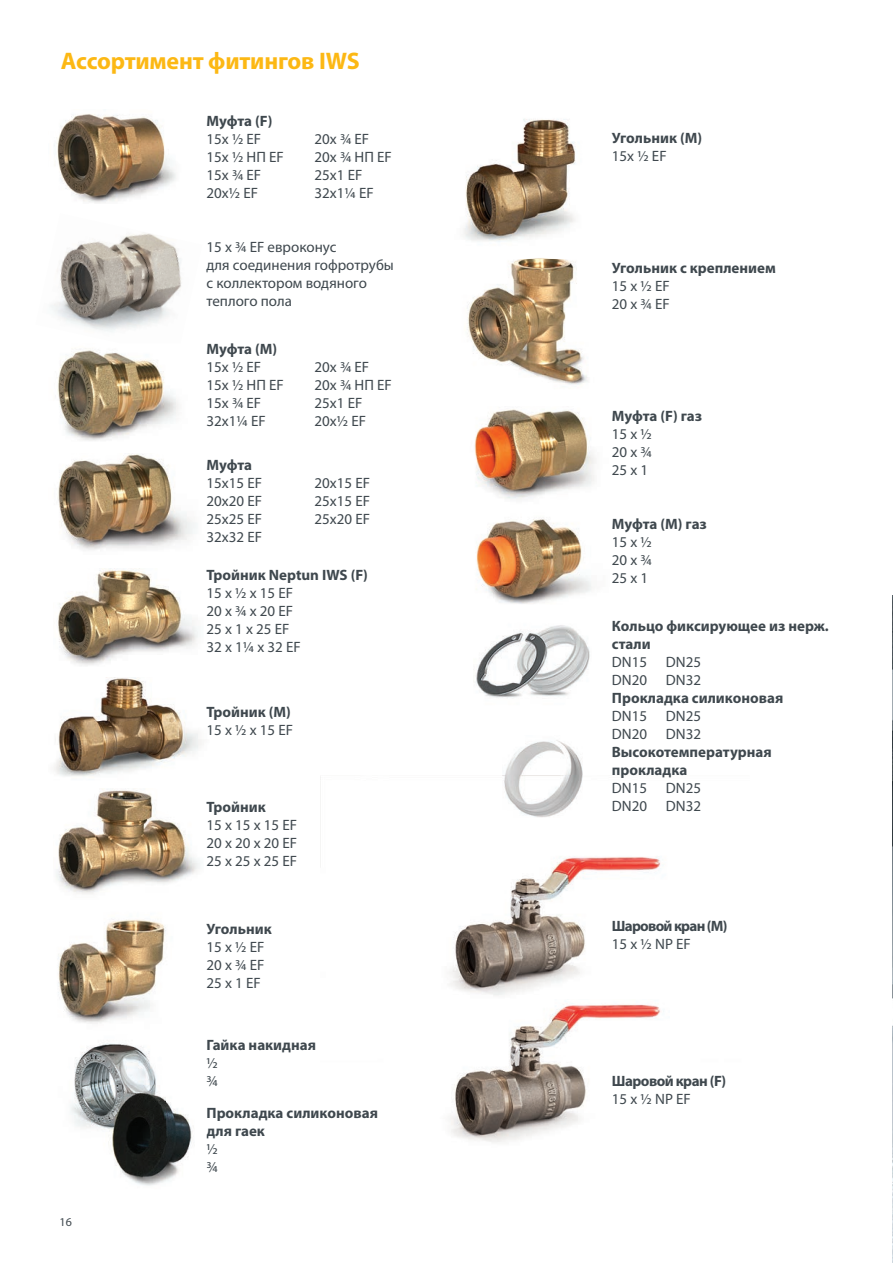
<style>
.page{position:relative;width:893px;height:1263px;background:#fff}
.page>*{position:absolute;margin:0;border:0;box-sizing:border-box;transform-origin:0 0}
.t1{font:700 24px "Myriad Pro";letter-spacing:-.01em;color:#fcb814}
.t2{font:15px/18px "Myriad Pro";color:#3f484e}
.t3{font:700 15px/18px "Myriad Pro";color:#3f484e}
.t4{font:700 15px "Myriad Pro";letter-spacing:-.05em;color:#3f484e}
.t5{font:700 15px "Myriad Pro";letter-spacing:-.035em;color:#3f484e}
.t6{font:12px "Myriad Pro";color:#3f484e}
</style>
<div class="page">
<img style="left:54px;top:114px;width:122px;height:89px">
<img style="left:57px;top:454px;width:139px;height:96px">
<img style="left:58px;top:568px;width:140px;height:98px">
<img style="left:54px;top:677px;width:148px;height:99px">
<img style="left:56px;top:789px;width:144px;height:105px">
<img style="left:58px;top:919px;width:108px;height:105px">
<img style="left:464px;top:119px;width:112px;height:123px">
<img style="left:57px;top:350px;width:122px;height:91px">
<img style="left:320px;top:777px;width:341px;height:219px">
<img style="left:450px;top:1003px;width:211px;height:140px">
<img style="left:475px;top:625px;width:115px;height:73px">
<img style="left:474px;top:409px;width:122px;height:90px">
<img style="left:476px;top:518px;width:116px;height:86px">
<img style="left:467px;top:259px;width:121px;height:126px">
<img style="left:529px;top:258px;width:23px;height:1px">
<img style="left:51px;top:233px;width:131px;height:99px">
<img style="left:120px;top:350px;width:59px;height:6px">
<img style="left:71px;top:1043px;width:85px;height:85px">
<img style="left:111px;top:1102px;width:81px;height:84px">
<img style="left:92px;top:1086px;width:74px;height:54px">
<img style="left:503px;top:740px;width:80px;height:77px">
<img style="left:892px;top:595px;width:1px;height:668px">
<h1 class="t1" style="left:61px;top:45px;width:300px">Ассортимент фитингов IWS</h1>
<p class="t3" style="left:206px;top:112px;width:67px">Муфта (F)</p>
<p class="t2" style="left:206px;top:130px;width:56px">15х ½ EF</p>
<p class="t2" style="left:314px;top:130px;width:56px">20х ¾ EF</p>
<p class="t2" style="left:206px;top:148px;width:79px">15х ½ НП EF</p>
<p class="t2" style="left:314px;top:148px;width:79px">20х ¾ НП EF</p>
<p class="t2" style="left:206px;top:166px;width:56px">15х ¾ EF</p>
<p class="t2" style="left:314px;top:166px;width:49px">25х1 EF</p>
<p class="t2" style="left:206px;top:184px;width:53px">20х½ EF</p>
<p class="t2" style="left:314px;top:184px;width:61px">32х1¼ EF</p>
<p class="t2" style="left:206px;top:238px;width:189px">15 х ¾ EF евроконус<br>для соединения гофротрубы с коллектором водяного теплого пола</p>
<p class="t3" style="left:206px;top:340px;width:72px">Муфта (M)</p>
<p class="t2" style="left:206px;top:358px;width:56px">15х ½ EF</p>
<p class="t2" style="left:314px;top:358px;width:56px">20х ¾ EF</p>
<p class="t2" style="left:206px;top:376px;width:79px">15х ½ НП EF</p>
<p class="t2" style="left:314px;top:376px;width:79px">20х ¾ НП EF</p>
<p class="t2" style="left:206px;top:394px;width:56px">15х ¾ EF</p>
<p class="t2" style="left:314px;top:394px;width:49px">25х1 EF</p>
<p class="t2" style="left:206px;top:412px;width:61px">32х1¼ EF</p>
<p class="t2" style="left:314px;top:412px;width:53px">20х½ EF</p>
<p class="t3" style="left:206px;top:455px;width:47px">Муфта</p>
<p class="t2" style="left:206px;top:473px;width:57px">15х15 EF</p>
<p class="t2" style="left:314px;top:473px;width:57px">20x15 EF</p>
<p class="t2" style="left:206px;top:491px;width:57px">20х20 EF</p>
<p class="t2" style="left:314px;top:491px;width:57px">25x15 EF</p>
<p class="t2" style="left:206px;top:509px;width:57px">25х25 EF</p>
<p class="t2" style="left:314px;top:509px;width:57px">25x20 EF</p>
<p class="t2" style="left:206px;top:527px;width:57px">32х32 EF</p>
<p class="t3" style="left:206px;top:565px;width:163px">Тройник Neptun IWS (F)</p>
<p class="t2" style="left:206px;top:583px;width:96px">15 х ½ х 15 EF<br>20 х ¾ х 20 EF<br>25 х 1 х 25 EF<br>32 х 1¼ х 32 EF</p>
<p class="t3" style="left:206px;top:703px;width:86px">Тройник (М)</p>
<p class="t2" style="left:206px;top:721px;width:88px">15 х ½ х 15 EF</p>
<p class="t3" style="left:206px;top:797px;width:61px">Тройник</p>
<p class="t2" style="left:206px;top:816px;width:92px;text-align:justify">15 х 15 х 15 EF 20 х 20 х 20 EF 25 х 25 х 25 EF</p>
<p class="t3" style="left:206px;top:919px;width:67px">Угольник</p>
<p class="t2" style="left:206px;top:937px;width:59px;text-align:justify">15 х ½ EF 20 х ¾ EF 25 х 1 EF</p>
<p class="t6" style="left:60px;top:1215px;width:14px">16</p>
<p class="t3" style="left:206px;top:1035px;width:111px">Гайка накидная</p>
<p class="t2" style="left:206px;top:1054px;width:13px">½ ¾</p>
<p class="t3" style="left:206px;top:1103px;width:173px">Прокладка силиконовая для гаек</p>
<p class="t2" style="left:206px;top:1139px;width:13px">½ ¾</p>
<p class="t3" style="left:612px;top:128px;width:92px">Угольник (М)</p>
<p class="t2" style="left:612px;top:147px;width:56px">15х ½ EF</p>
<p class="t3" style="left:612px;top:259px;width:165px">Угольник с креплением</p>
<p class="t2" style="left:612px;top:277px;width:59px">15 х ½ EF<br>20 х ¾ EF</p>
<p class="t3" style="left:612px;top:407px;width:92px">Муфта (F) газ</p>
<p class="t2" style="left:612px;top:425px;width:42px;text-align:justify">15 х ½ 20 х ¾ 25 х 1</p>
<p class="t3" style="left:612px;top:514px;width:97px">Муфта (M) газ</p>
<p class="t2" style="left:612px;top:532px;width:42px;text-align:justify">15 х ½ 20 х ¾ 25 х 1</p>
<p class="t3" style="left:612px;top:616px;width:218px">Кольцо фиксирующее из нерж. стали</p>
<p class="t2" style="left:612px;top:653px;width:37px">DN15</p>
<p class="t2" style="left:666px;top:653px;width:37px">DN25</p>
<p class="t2" style="left:612px;top:671px;width:37px">DN20</p>
<p class="t2" style="left:666px;top:671px;width:37px">DN32</p>
<p class="t3" style="left:612px;top:688px;width:173px">Прокладка силиконовая</p>
<p class="t2" style="left:612px;top:707px;width:37px">DN15</p>
<p class="t2" style="left:666px;top:707px;width:37px">DN25</p>
<p class="t2" style="left:612px;top:725px;width:37px">DN20</p>
<p class="t2" style="left:666px;top:725px;width:37px">DN32</p>
<p class="t3" style="left:612px;top:742px;width:161px">Высокотемпературная прокладка</p>
<p class="t2" style="left:612px;top:779px;width:37px">DN15</p>
<p class="t2" style="left:666px;top:779px;width:37px">DN25</p>
<p class="t2" style="left:612px;top:797px;width:37px">DN20</p>
<p class="t2" style="left:666px;top:797px;width:37px">DN32</p>
<p class="t4" style="left:612px;top:916px;width:117px">Шаровой кран (М)</p>
<p class="t2" style="left:612px;top:934px;width:80px">15 х ½ NP EF</p>
<p class="t5" style="left:612px;top:1071px;width:116px">Шаровой кран (F)</p>
<p class="t2" style="left:612px;top:1090px;width:80px">15 х ½ NP EF</p>
</div>
